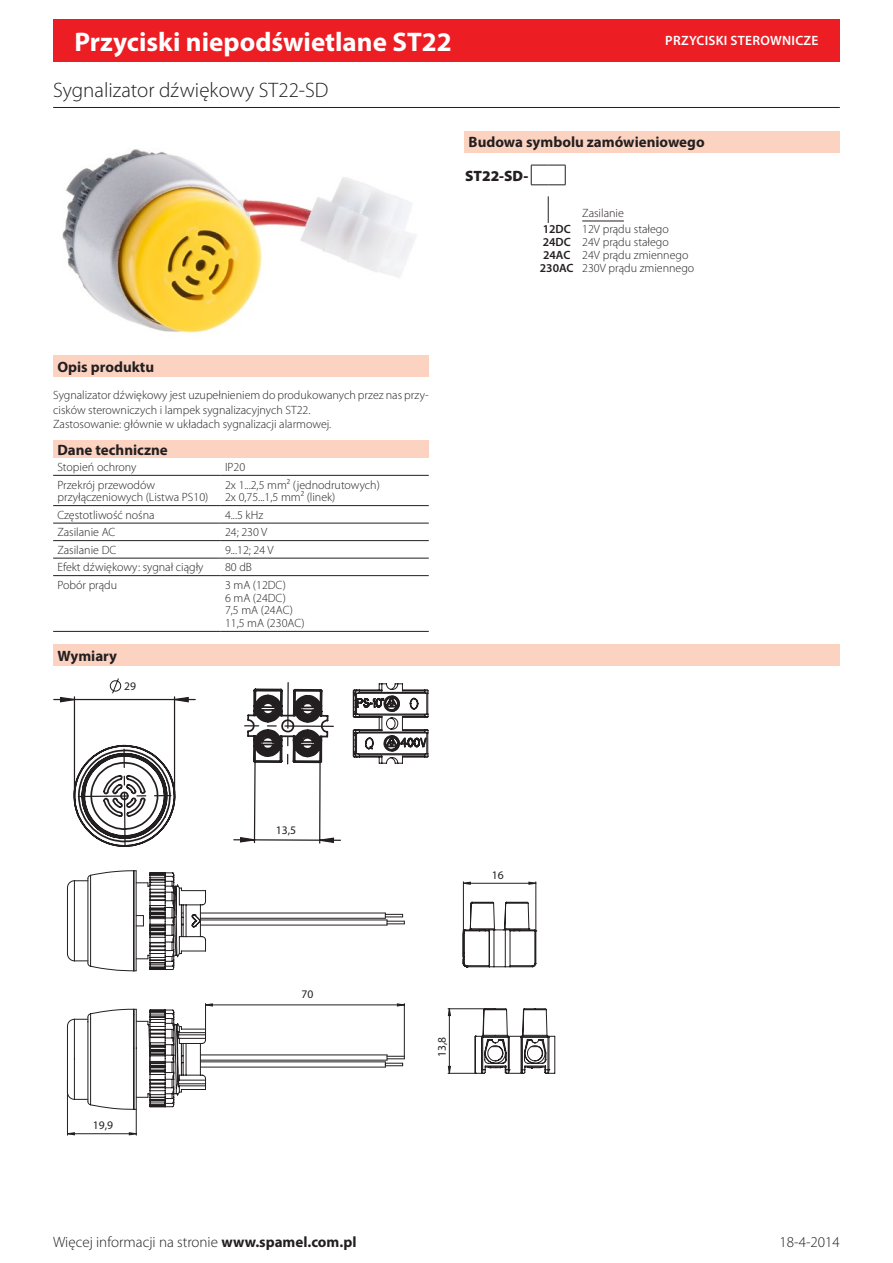
<style>
.page{position:relative;width:893px;height:1263px;background:#fff}
.page>*{position:absolute;margin:0;border:0;box-sizing:border-box;transform-origin:0 0}
.t1{font:700 27px "Myriad Pro";color:#fff}
.t2{font:300 21px "Myriad Pro";color:#231f20}
.Überschrift{font:700 15px "Myriad Pro";color:#231f20}
.t3{font:300 15px "Myriad Pro";color:#231f20}
.TS_Bestellschlüssel{font:900 15px "Myriad Pro";color:#231f20}
.t4{font:600 13.5px "Myriad Pro";letter-spacing:.02em;color:#fff}
.Tabellenkörper{font:300 12px/12.8px "Myriad Pro";color:#231f20}
.Text_normal_block{font:300 12px/14.4px "Myriad Pro";color:#231f20}
.TS_links{font:300 12px "Myriad Pro";color:#231f20}
.TS_fett_zentriert{font:600 12px "Myriad Pro";color:#231f20}
.TS_links_unterstrich{font:300 12px "Myriad Pro";color:#231f20}
.Cecha_Wymiary{font:11.55px "Myriad Pro";color:#231f20}
.s1{font-weight:700}
</style>
<div class="page">
<div style="left:53px;top:19px;width:787px;height:43px;background:#ed1d24"></div>
<img style="left:62px;top:149px;width:354px;height:184px">
<div style="left:53px;top:441px;width:376px;height:17px;background:#fcd3c1"></div>
<hr style="left:53px;top:475px;width:168px;height:1px;background:#231f20">
<hr style="left:221px;top:475px;width:208px;height:1px;background:#231f20">
<hr style="left:53px;top:505px;width:168px;height:1px;background:#231f20">
<hr style="left:221px;top:505px;width:208px;height:1px;background:#231f20">
<hr style="left:53px;top:523px;width:168px;height:1px;background:#231f20">
<hr style="left:221px;top:523px;width:208px;height:1px;background:#231f20">
<hr style="left:53px;top:540px;width:168px;height:1px;background:#231f20">
<hr style="left:221px;top:540px;width:208px;height:1px;background:#231f20">
<hr style="left:53px;top:558px;width:168px;height:1px;background:#231f20">
<hr style="left:221px;top:558px;width:208px;height:1px;background:#231f20">
<hr style="left:53px;top:575px;width:168px;height:1px;background:#231f20">
<hr style="left:221px;top:575px;width:208px;height:1px;background:#231f20">
<hr style="left:53px;top:631px;width:168px;height:1px;background:#231f20">
<hr style="left:221px;top:631px;width:208px;height:1px;background:#231f20">
<div style="left:464px;top:131px;width:376px;height:21px;background:#fcd3c1"></div>
<svg style="left:531px;top:165px;width:35px;height:21px"></svg>
<svg style="left:548px;top:196px;width:1px;height:27px"></svg>
<hr style="left:582px;top:221px;width:42px;height:1px;background:#231f20">
<div style="left:53px;top:644px;width:787px;height:22px;background:#fcd3c1"></div>
<svg style="left:352px;top:683px;width:77px;height:81px"></svg>
<svg style="left:53px;top:678px;width:288px;height:169px"></svg>
<hr style="left:404px;top:1003px;width:1px;height:53px;background:#231f20">
<svg style="left:404px;top:1007px;width:146px;height:67px"></svg>
<svg style="left:67px;top:870px;width:470px;height:102px"></svg>
<svg style="left:149px;top:870px;width:26px;height:102px"></svg>
<svg style="left:67px;top:1003px;width:337px;height:132px"></svg>
<hr style="left:53px;top:107px;width:787px;height:1px;background:#231f20">
<div style="left:53px;top:356px;width:376px;height:21px;background:#fcd3c1"></div>
<h1 class="t1" style="left:74px;top:24px;width:379px">Przyciski niepodświetlane ST22</h1>
<p class="t2" style="left:53px;top:78px;width:277px">Sygnalizator dźwiękowy ST22-SD</p>
<p class="t4" style="left:665px;top:32px;width:155px">PRZYCISKI STEROWNICZE</p>
<p class="Überschrift" style="left:469px;top:132px;width:238px">Budowa symbolu zamówieniowego</p>
<p class="TS_Bestellschlüssel" style="left:465px;top:165px;width:65px">ST22-SD-</p>
<p class="TS_links_unterstrich" style="left:582px;top:206px;width:43px">Zasilanie</p>
<p class="TS_fett_zentriert" style="left:543px;top:222px;width:30px">12DC</p>
<p class="TS_links" style="left:582px;top:223px;width:88px">12V prądu stałego</p>
<p class="TS_fett_zentriert" style="left:543px;top:234px;width:30px">24DC</p>
<p class="TS_links" style="left:582px;top:235px;width:88px">24V prądu stałego</p>
<p class="TS_fett_zentriert" style="left:543px;top:247px;width:29px">24AC</p>
<p class="TS_links" style="left:582px;top:248px;width:108px">24V prądu zmiennego</p>
<p class="TS_fett_zentriert" style="left:540px;top:260px;width:35px">230AC</p>
<p class="TS_links" style="left:582px;top:261px;width:114px">230V prądu zmiennego</p>
<p class="Überschrift" style="left:57px;top:357px;width:98px">Opis produktu</p>
<p class="Text_normal_block" style="left:53px;top:388px;width:377px">Sygnalizator dźwiękowy jest uzupełnieniem do produkowanych przez nas przy&shy;cisków sterowniczych i lampek sygnalizacyjnych ST22.</p>
<p class="Text_normal_block" style="left:53px;top:417px;width:280px">Zastosowanie: głównie w układach sygnalizacji alarmowej.</p>
<p class="Überschrift" style="left:57px;top:440px;width:112px">Dane techniczne</p>
<p class="Tabellenkörper" style="left:57px;top:461px;width:81px">Stopień ochrony</p>
<p class="Tabellenkörper" style="left:225px;top:461px;width:22px">IP20</p>
<p class="Tabellenkörper" style="left:57px;top:478px;width:152px">Przekrój przewodów przyłączeniowych (Listwa PS10)</p>
<p class="Tabellenkörper" style="left:225px;top:478px;width:156px">2x 1...2,5 mm² (jednodrutowych)</p>
<p class="Tabellenkörper" style="left:225px;top:491px;width:112px">2x 0,75...1,5 mm² (linek)</p>
<p class="Tabellenkörper" style="left:57px;top:509px;width:99px">Częstotliwość nośna</p>
<p class="Tabellenkörper" style="left:225px;top:509px;width:40px">4...5 kHz</p>
<p class="Tabellenkörper" style="left:57px;top:526px;width:60px">Zasilanie AC</p>
<p class="Tabellenkörper" style="left:225px;top:526px;width:44px">24; 230 V</p>
<p class="Tabellenkörper" style="left:57px;top:544px;width:60px">Zasilanie DC</p>
<p class="Tabellenkörper" style="left:225px;top:544px;width:50px">9...12; 24 V</p>
<p class="Tabellenkörper" style="left:57px;top:561px;width:148px">Efekt dźwiękowy: sygnał ciągły</p>
<p class="Tabellenkörper" style="left:225px;top:561px;width:28px">80 dB</p>
<p class="Tabellenkörper" style="left:57px;top:579px;width:61px">Pobór prądu</p>
<p class="Tabellenkörper" style="left:225px;top:579px;width:62px">3 mA (12DC)</p>
<p class="Tabellenkörper" style="left:225px;top:591px;width:62px">6 mA (24DC)</p>
<p class="Tabellenkörper" style="left:225px;top:604px;width:69px">7,5 mA (24AC)</p>
<p class="Tabellenkörper" style="left:225px;top:617px;width:81px">11,5 mA (230AC)</p>
<p class="Überschrift" style="left:57px;top:646px;width:61px">Wymiary</p>
<p class="Cecha_Wymiary" style="left:124px;top:679px;width:13px">29</p>
<p class="Cecha_Wymiary" style="left:93px;top:1118px;width:22px">19,9</p>
<p class="Cecha_Wymiary" style="left:276px;top:823px;width:22px">13,5</p>
<p class="Cecha_Wymiary" style="left:301px;top:987px;width:13px">70</p>
<p class="Cecha_Wymiary" style="left:492px;top:868px;width:13px">16</p>
<p class="Cecha_Wymiary" style="left:435px;top:1057px;width:22px;rotate:-90deg">13,8</p>
<p class="t3" style="left:53px;top:1234px;width:305px">Więcej informacji na stronie <span class="s1">www.spamel.com.pl</span></p>
<p class="t3" style="left:780px;top:1234px;width:62px">18-4-2014</p>
</div>
